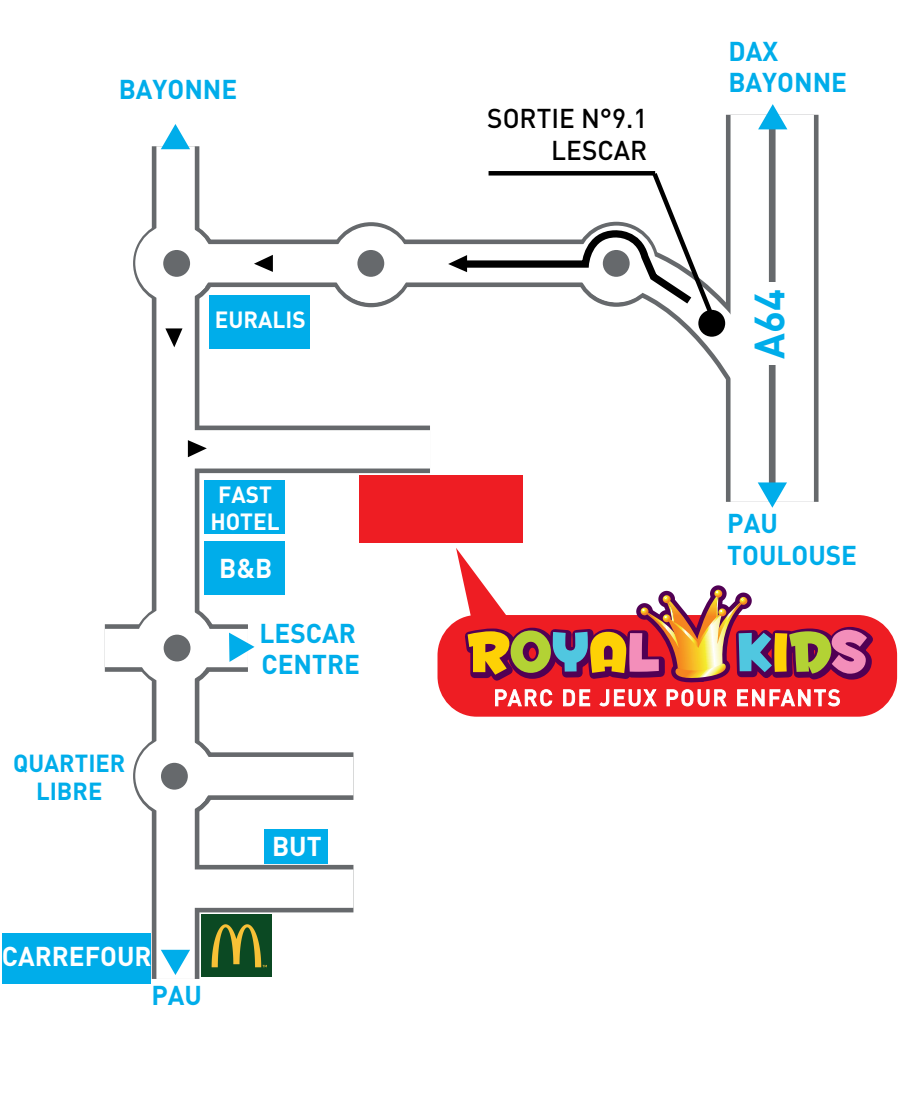
<style>
.page{position:relative;width:919px;height:1110px;background:#fff}
.page>*{position:absolute;margin:0;border:0;box-sizing:border-box;transform-origin:0 0}
.t1{font:700 41.85px "DIN Pro";color:#00adea}
.t2{font:700 27px/31.3px "DIN Pro";color:#00adea}
.t3{font:500 27px/31.3px "DIN Pro";color:#000;text-align:right}
.t4{font:700 27px "DIN Pro";color:#fff}
.t5{font:700 24.3px/28.3px "DIN Pro";color:#00adea;text-align:center}
.t6{font:700 23.18px/27px "DIN Pro";color:#fff;text-align:center}
</style>
<div class="page">
<div style="left:176px;top:425px;width:254px;height:48px;background:#66696c"></div>
<div style="left:152px;top:146px;width:47px;height:833px;background:#66696c"></div>
<svg style="left:105px;top:624px;width:143px;height:48px"></svg>
<div style="left:176px;top:752px;width:177px;height:48px;background:#66696c"></div>
<div style="left:176px;top:865px;width:177px;height:47px;background:#66696c"></div>
<div style="left:176px;top:430px;width:254px;height:38px;background:#fff"></div>
<div style="left:725px;top:115px;width:48px;height:387px;background:#66696c"></div>
<div style="left:770px;top:115px;width:48px;height:387px;background:linear-gradient(to bottom,#66696c,#66696c)"></div>
<div style="left:135px;top:606px;width:78px;height:78px;background:#fff;border-radius:50%"></div>
<div style="left:135px;top:737px;width:78px;height:78px;background:#fff;border-radius:50%"></div>
<div style="left:156px;top:146px;width:39px;height:833px;background:#fff"></div>
<div style="left:105px;top:629px;width:143px;height:38px;background:#fff"></div>
<svg style="left:137px;top:225px;width:638px;height:186px"></svg>
<div style="left:730px;top:115px;width:38px;height:387px;background:#fff"></div>
<div style="left:775px;top:115px;width:38px;height:387px;background:#fff"></div>
<div style="left:176px;top:757px;width:177px;height:38px;background:#fff"></div>
<div style="left:176px;top:869px;width:177px;height:39px;background:#fff"></div>
<div style="left:163px;top:250px;width:27px;height:27px;background:#66696c;border-radius:50%"></div>
<div style="left:164px;top:635px;width:26px;height:26px;background:#66696c;border-radius:50%"></div>
<div style="left:161px;top:763px;width:27px;height:26px;background:#66696c;border-radius:50%"></div>
<svg style="left:161px;top:124px;width:29px;height:25px"></svg>
<svg style="left:161px;top:950px;width:29px;height:25px"></svg>
<svg style="left:229px;top:633px;width:25px;height:29px"></svg>
<svg style="left:757px;top:482px;width:30px;height:26px"></svg>
<svg style="left:758px;top:104px;width:29px;height:25px"></svg>
<div style="left:332px;top:226px;width:78px;height:77px;background:#fff;border-radius:50%"></div>
<div style="left:205px;top:541px;width:80px;height:54px;background:#00adea"></div>
<div style="left:205px;top:481px;width:80px;height:53px;background:#00adea"></div>
<div style="left:209px;top:295px;width:100px;height:53px;background:#00adea"></div>
<div style="left:359px;top:476px;width:163px;height:67px;background:#ee1d23"></div>
<div style="left:430px;top:607px;width:474px;height:117px;border:15px solid #fff;border-radius:40px"></div>
<div style="left:437px;top:615px;width:460px;height:102px;background:#ee1d23;border-radius:40px"></div>
<svg style="left:456px;top:548px;width:424px;height:176px"></svg>
<div style="left:698px;top:310px;width:27px;height:27px;background:#000;border-radius:50%"></div>
<div style="left:749px;top:282px;width:45px;height:82px;background:#fff"></div>
<div style="left:357px;top:250px;width:27px;height:27px;background:#66696c;border-radius:50%"></div>
<svg style="left:448px;top:171px;width:269px;height:151px"></svg>
<svg style="left:254px;top:255px;width:19px;height:17px"></svg>
<svg style="left:165px;top:328px;width:17px;height:19px"></svg>
<svg style="left:188px;top:440px;width:19px;height:17px"></svg>
<div style="left:264px;top:829px;width:63px;height:35px;background:#00adea"></div>
<div style="left:2px;top:933px;width:149px;height:50px;background:#00adea"></div>
<img style="left:202px;top:914px;width:70px;height:62px">
<p class="t2" style="left:119px;top:73px;width:120px">BAYONNE</p>
<p class="t6" style="left:215px;top:305px;width:92px">EURALIS</p>
<p class="t6" style="left:210px;top:480px;width:71px">FAST<br>HOTEL</p>
<p class="t4" style="left:219px;top:550px;width:55px">B&amp;B</p>
<p class="t5" style="left:13px;top:748px;width:114px">QUARTIER<br>LIBRE</p>
<p class="t4" style="left:2px;top:938px;width:151px">CARREFOUR</p>
<p class="t2" style="left:151px;top:978px;width:52px">PAU</p>
<p class="t2" style="left:259px;top:616px;width:102px">LESCAR<br>CENTRE</p>
<p class="t4" style="left:272px;top:828px;width:51px">BUT</p>
<p class="t3" style="left:487px;top:102px;width:162px">SORTIE N°9.1<br>LESCAR</p>
<p class="t2" style="left:728px;top:34px;width:120px">DAX<br>BAYONNE</p>
<h1 class="t1" style="left:740px;top:359px;width:71px;rotate:-90deg">A64</h1>
<p class="t2" style="left:727px;top:507px;width:131px">PAU<br>TOULOUSE</p>
</div>
